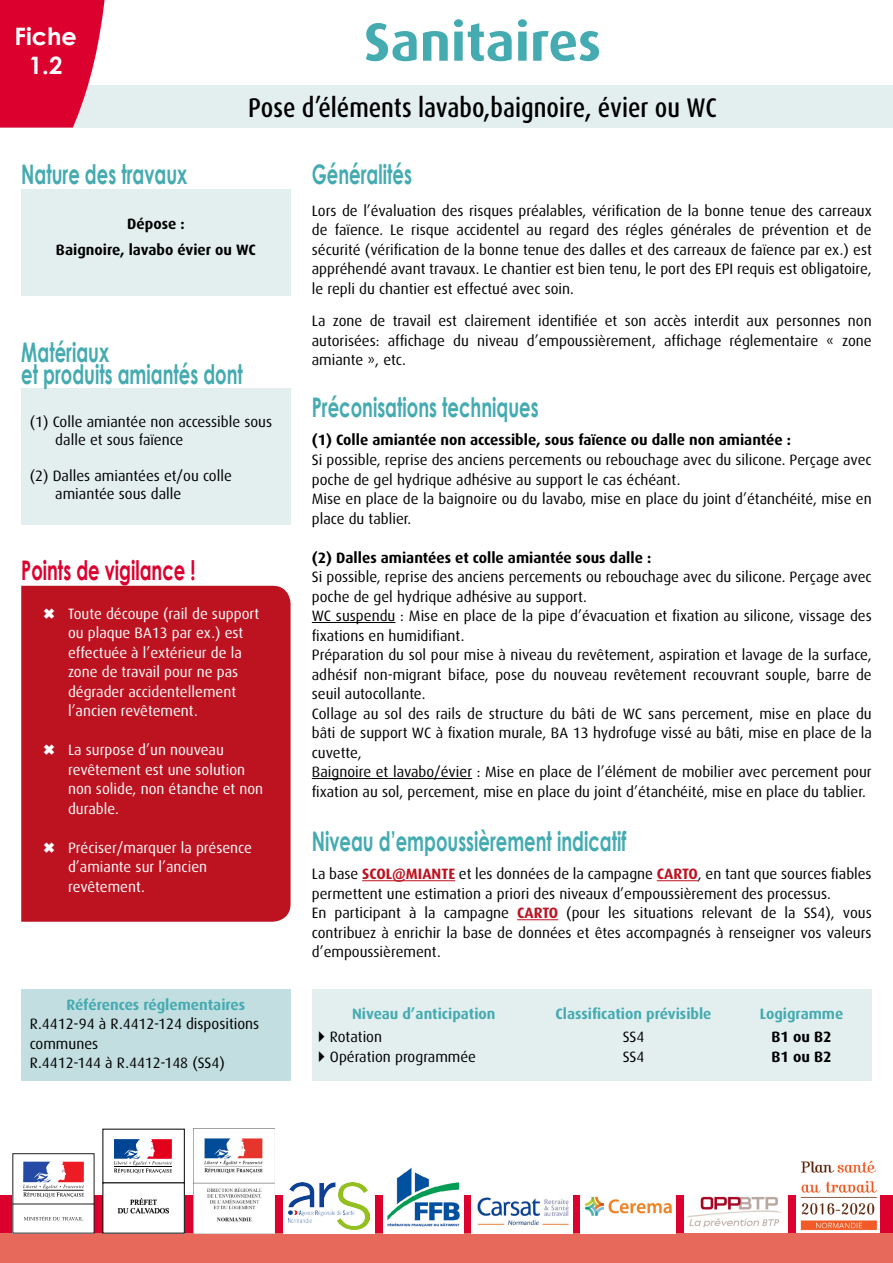
<style>
.page{position:relative;width:893px;height:1263px;background:#fff}
.page>*{position:absolute;margin:0;border:0;box-sizing:border-box;transform-origin:0 0}
.Titre_1{font:700 54px "Dax OT";color:#44abb1}
.Titre_3{font:700 27px/21.6px "Century Gothic";color:#44abb1;scale:.67 1}
.Titre_2{font:500 condensed 27px "Dax OT";color:#000}
.Titre_3-2{font:700 27px "Century Gothic";color:#dc002e;scale:.67 1}
.t1{font:700 24px "Century Gothic";color:#fff}
.Texte{font:15px/19.5px "Dax OT";color:#000}
.t2{font:15px/19.5px "Dax OT";color:#fff}
.Texte-2{font:700 15px "Dax OT";color:#000}
.Puces_matériaux{font:15px/18px "Dax OT";color:#000}
.Texte-3{font:700 15px "Dax OT";color:#44abb1}
.Texte_encadré{font:700 15px "Dax OT";color:#000}
.Texte_encadré-2{font:700 15px "Dax OT";color:#44abb1}
.t3{font:7.5px/9px "Times New Roman";color:#000;text-align:center}
.s1{font-weight:700;color:#bd1220}
</style>
<div class="page">
<div style="left:0;top:1195px;width:893px;height:38px;background:#dc002e"></div>
<div style="left:0;top:1233px;width:893px;height:30px;background:#e6695c"></div>
<div style="left:103px;top:1129px;width:81px;height:54px;border:1px solid #000"></div>
<div style="left:103px;top:1183px;width:81px;height:50px;background:#fff"></div>
<svg style="left:118px;top:1198px;width:51px;height:15px"></svg>
<svg style="left:114px;top:1139px;width:58px;height:34px"></svg>
<div style="left:283px;top:1178px;width:92px;height:55px;background:#fff"></div>
<img style="left:289px;top:1182px;width:80px;height:47px">
<img style="left:383px;top:1167px;width:80px;height:66px">
<img style="left:472px;top:1195px;width:100px;height:38px">
<img style="left:193px;top:1129px;width:82px;height:104px">
<img style="left:581px;top:1195px;width:95px;height:38px">
<div style="left:13px;top:1204px;width:81px;height:29px;background:#fff"></div>
<div style="left:13px;top:1154px;width:81px;height:50px;background:#fff"></div>
<div style="left:13px;top:1153px;width:81px;height:51px;border:1px solid #231f20"></div>
<svg style="left:23px;top:1162px;width:61px;height:35px"></svg>
<svg style="left:24px;top:1216px;width:59px;height:4px"></svg>
<div style="left:796px;top:1147px;width:84px;height:86px;background:#fff"></div>
<img style="left:800px;top:1160px;width:77px;height:70px">
<div style="left:684px;top:1173px;width:104px;height:60px;background:#fff"></div>
<img style="left:686px;top:1196px;width:95px;height:32px">
<div style="left:0;top:85px;width:893px;height:43px;background:#e3efef"></div>
<svg style="left:0;top:0;width:105px;height:128px;background:#dd1c45"></svg>
<div style="left:21px;top:389px;width:270px;height:136px;background:#e3efef"></div>
<div style="left:21px;top:586px;width:270px;height:336px;background:#bd1220"></div>
<hr style="left:312px;top:622px;width:83px;height:1px;background:#000">
<hr style="left:312px;top:778px;width:160px;height:1px;background:#000">
<hr style="left:362px;top:880px;width:93px;height:1px;background:#bd1220">
<hr style="left:657px;top:880px;width:41px;height:1px;background:#bd1220">
<hr style="left:517px;top:919px;width:41px;height:1px;background:#bd1220">
<div style="left:21px;top:990px;width:270px;height:91px;background:#c3dee0"></div>
<div style="left:312px;top:990px;width:560px;height:91px;background:#e3efef"></div>
<div style="left:21px;top:189px;width:270px;height:106px;background:#e3efef"></div>
<svg style="left:44px;top:608px;width:10px;height:10px"></svg>
<svg style="left:44px;top:744px;width:10px;height:11px"></svg>
<svg style="left:44px;top:842px;width:10px;height:10px"></svg>
<p class="t1" style="left:14px;top:18px;width:64px">Fiche</p>
<p class="t1" style="left:29px;top:47px;width:35px">1.2</p>
<p class="Titre_1" style="left:364px;top:12px;width:238px">Sanitaires</p>
<p class="Titre_2" style="left:248px;top:90px;width:470px">Pose d’éléments lavabo,baignoire, évier ou WC</p>
<p class="Titre_3" style="left:21px;top:162px;width:249px">Nature des travaux</p>
<p class="Texte_encadré" style="left:127px;top:216px;width:59px">Dépose :</p>
<p class="Texte_encadré" style="left:56px;top:241px;width:201px">Baignoire, lavabo évier ou WC</p>
<p class="Titre_3" style="left:21px;top:340px;width:332px">Matériaux<br>et produits amiantés dont</p>
<p class="Puces_matériaux" style="left:55px;top:413px;width:218px;text-indent:-26px">(1) Colle amiantée non accessible sous dalle et sous faïence</p>
<p class="Puces_matériaux" style="left:55px;top:467px;width:178px;text-indent:-26px">(2) Dalles amiantées et/ou colle amiantée sous dalle</p>
<p class="Titre_3-2" style="left:21px;top:550px;width:262px">Points de vigilance !</p>
<p class="t2" style="left:68px;top:604px;width:193px">Toute découpe (rail de support ou plaque BA13 par ex.) est effectuée à l’extérieur de la zone de travail pour ne pas dégrader accidentellement l’ancien revêtement.</p>
<p class="t2" style="left:68px;top:740px;width:197px">La surpose d’un nouveau revêtement est une solution non solide, non étanche et non durable.</p>
<p class="t2" style="left:68px;top:838px;width:185px">Préciser/marquer la présence d’amiante sur l’ancien revêtement.</p>
<p class="Texte_encadré-2" style="left:67px;top:996px;width:180px">Références réglementaires</p>
<p class="Texte" style="left:30px;top:1015px;width:231px">R.4412-94 à R.4412-124 dispositions communes</p>
<p class="Texte" style="left:30px;top:1054px;width:197px">R.4412-144 à R.4412-148 (SS4)</p>
<p class="Titre_3" style="left:312px;top:162px;width:151px">Généralités</p>
<p class="Texte" style="left:312px;top:201px;width:561px;text-align:justify">Lors de l’évaluation des risques préalables, vérification de la bonne tenue des carreaux de faïence. Le risque accidentel au regard des régles générales de prévention et de sécurité (vérification de la bonne tenue des dalles et des carreaux de faïence par ex.) est appréhendé avant travaux. Le chantier est bien tenu, le port des EPI requis est obligatoire, le repli du chantier est effectué avec soin.</p>
<p class="Texte" style="left:312px;top:311px;width:561px;text-align:justify">La zone de travail est clairement identifiée et son accès interdit aux personnes non autorisées: affichage du niveau d’empoussièrement, affichage réglementaire « zone amiante », etc.</p>
<p class="Titre_3" style="left:312px;top:396px;width:340px">Préconisations techniques</p>
<p class="Texte-2" style="left:312px;top:432px;width:481px">(1) Colle amiantée non accessible, sous faïence ou dalle non amiantée :</p>
<p class="Texte" style="left:312px;top:450px;width:561px">Si possible, reprise des anciens percements ou rebouchage avec du silicone. Perçage avec poche de gel hydrique adhésive au support le cas échéant.</p>
<p class="Texte" style="left:312px;top:489px;width:561px">Mise en place de la baignoire ou du lavabo, mise en place du joint d’étanchéité, mise en place du tablier.</p>
<p class="Texte-2" style="left:312px;top:549px;width:341px">(2) Dalles amiantées et colle amiantée sous dalle :</p>
<p class="Texte" style="left:312px;top:567px;width:561px">Si possible, reprise des anciens percements ou rebouchage avec du silicone. Perçage avec poche de gel hydrique adhésive au support.</p>
<p class="Texte" style="left:312px;top:606px;width:561px">WC suspendu : Mise en place de la pipe d’évacuation et fixation au silicone, vissage des fixations en humidifiant.</p>
<p class="Texte" style="left:312px;top:645px;width:561px;text-align:justify">Préparation du sol pour mise à niveau du revêtement, aspiration et lavage de la surface, adhésif non-migrant biface, pose du nouveau revêtement recouvrant souple, barre de seuil autocollante.</p>
<p class="Texte" style="left:312px;top:704px;width:561px;text-align:justify">Collage au sol des rails de structure du bâti de WC sans percement, mise en place du bâti de support WC à fixation murale, BA 13 hydrofuge vissé au bâti, mise en place de la cuvette,</p>
<p class="Texte" style="left:312px;top:762px;width:561px">Baignoire et lavabo/évier : Mise en place de l’élément de mobilier avec percement pour fixation au sol, percement, mise en place du joint d’étanchéité, mise en place du tablier.</p>
<p class="Titre_3" style="left:312px;top:829px;width:471px">Niveau d’empoussièrement indicatif</p>
<p class="Texte" style="left:312px;top:864px;width:561px">La base <span class="s1">SCOL@MIANTE</span> et les données de la campagne <span class="s1">CARTO</span>, en tant que sources fiables permettent une estimation a priori des niveaux d’empoussièrement des processus.</p>
<p class="Texte" style="left:312px;top:903px;width:561px;text-align:justify">En participant à la campagne <span class="s1">CARTO</span> (pour les situations relevant de la SS4), vous contribuez à enrichir la base de données et êtes accompagnés à renseigner vos valeurs d’empoussièrement.</p>
<p class="Texte-3" style="left:352px;top:1005px;width:145px">Niveau d’anticipation</p>
<p class="Texte-3" style="left:556px;top:1005px;width:157px">Classification prévisible</p>
<p class="Texte-3" style="left:760px;top:1005px;width:85px">Logigramme</p>
<p class="Texte" style="left:330px;top:1027px;width:54px">Rotation</p>
<p class="Texte" style="left:330px;top:1047px;width:148px">Opération programmée</p>
<p class="Texte" style="left:623px;top:1027px;width:23px">SS4</p>
<p class="Texte" style="left:623px;top:1047px;width:23px">SS4</p>
<p class="Texte-2" style="left:772px;top:1028px;width:61px">B1 ou B2</p>
<p class="Texte-2" style="left:772px;top:1048px;width:61px">B1 ou B2</p>
<p class="t3" style="left:118px;top:1197px;width:53px">PRÉFET<br>DU CALVADOS</p>
</div>
